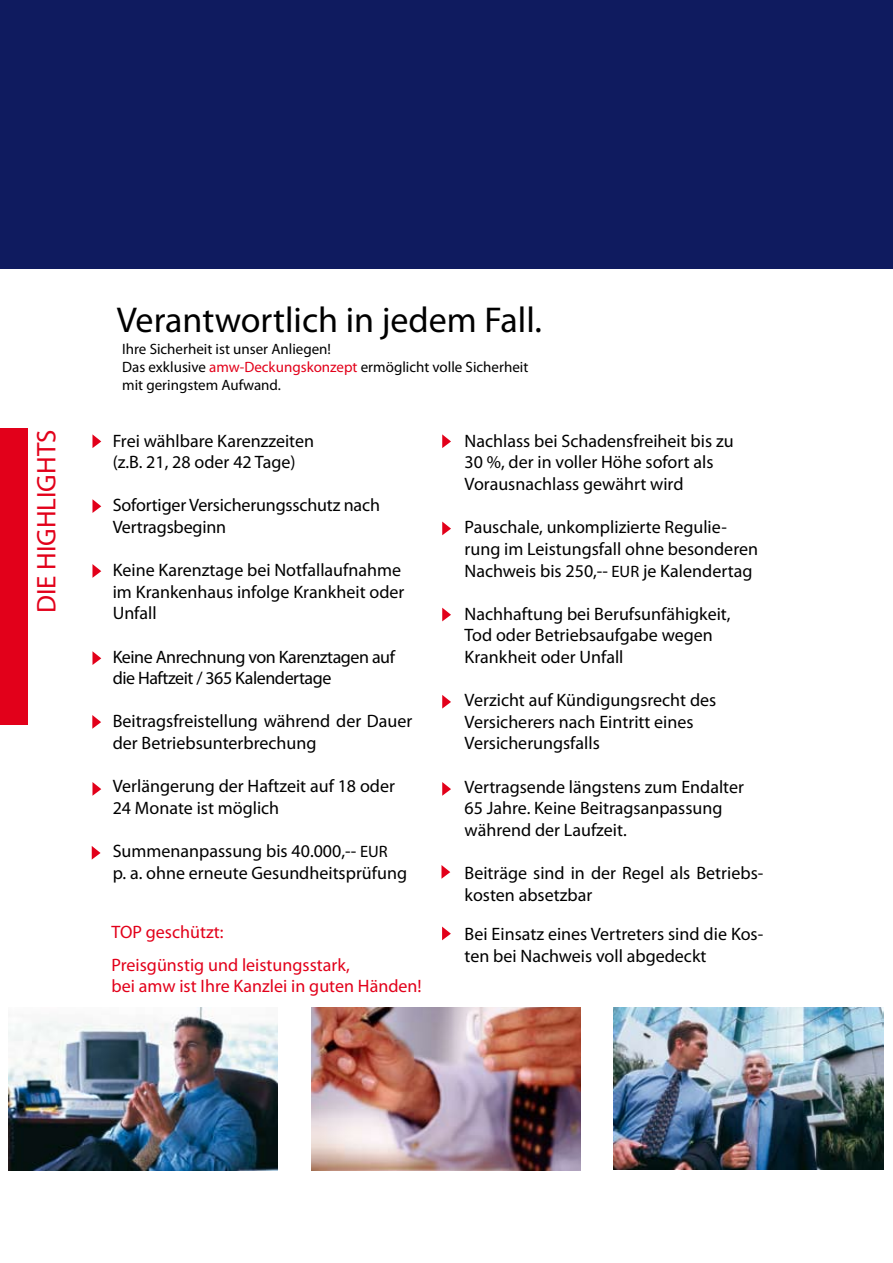
<style>
.page{position:relative;width:893px;height:1263px;background:#fff}
.page>*{position:absolute;margin:0;border:0;box-sizing:border-box;transform-origin:0 0}
.t1{font:36px "Myriad Pro";color:#000}
.t2{font:27px "Myriad Pro";color:#e2001a}
.t3{font:18px/21.6px "Myriad Pro";color:#000}
.t4{font:18px/32.4px "Myriad Pro";color:#e2001a}
.t5{font:18px/21.6px "Myriad Pro";letter-spacing:-.025em;color:#000}
.t6{font:15px/18px "Myriad Pro";color:#000}
.s1{color:#e2001a}
.s2{font-size:16.5px}
</style>
<div class="page">
<div style="left:0;top:0;width:893px;height:269px;background:#0f1b5f"></div>
<div style="left:0;top:428px;width:27px;height:297px;background:#e2001a"></div>
<img style="left:9px;top:1008px;width:268px;height:162px">
<img style="left:312px;top:1008px;width:269px;height:162px">
<img style="left:614px;top:1008px;width:270px;height:161px">
<svg style="left:442px;top:695px;width:9px;height:13px"></svg>
<svg style="left:442px;top:607px;width:9px;height:14px"></svg>
<svg style="left:442px;top:521px;width:9px;height:14px"></svg>
<svg style="left:442px;top:782px;width:9px;height:14px"></svg>
<svg style="left:442px;top:434px;width:9px;height:14px"></svg>
<svg style="left:441px;top:865px;width:9px;height:14px"></svg>
<svg style="left:92px;top:651px;width:9px;height:14px"></svg>
<svg style="left:92px;top:564px;width:9px;height:14px"></svg>
<svg style="left:92px;top:499px;width:9px;height:14px"></svg>
<svg style="left:92px;top:782px;width:9px;height:14px"></svg>
<svg style="left:92px;top:434px;width:9px;height:14px"></svg>
<svg style="left:92px;top:846px;width:9px;height:14px"></svg>
<svg style="left:92px;top:715px;width:9px;height:14px"></svg>
<svg style="left:442px;top:926px;width:9px;height:14px"></svg>
<h1 class="t1" style="left:117px;top:297px;width:427px">Verantwortlich in jedem Fall.</h1>
<p class="t6" style="left:122px;top:340px;width:408px">Ihre Sicherheit ist unser Anliegen!<br>Das exklusive <span class="s1">amw-Deckungskonzept</span> ermöglicht volle Sicherheit mit geringstem Aufwand.</p>
<h2 class="t2" style="left:30px;top:613px;width:185px;rotate:-90deg">DIE HIGHLIGHTS</h2>
<p class="t3" style="left:113px;top:429px;width:203px">Frei wählbare Karenzzeiten (z.B. 21, 28 oder 42 Tage)</p>
<p class="t3" style="left:113px;top:494px;width:269px">Sofortiger Versicherungsschutz nach<br>Vertragsbeginn</p>
<p class="t3" style="left:113px;top:559px;width:293px">Keine Karenztage bei Notfallaufnahme im Krankenhaus infolge Krankheit oder<br>Unfall</p>
<p class="t5" style="left:113px;top:645px;width:284px">Keine Anrechnung von Karenztagen auf die Haftzeit / 365 Kalendertage</p>
<p class="t3" style="left:113px;top:710px;width:301px">Beitragsfreistellung während der Dauer der Betriebsunterbrechung</p>
<p class="t3" style="left:113px;top:775px;width:284px">Verlängerung der Haftzeit auf 18 oder<br>24 Monate ist möglich</p>
<p class="t3" style="left:113px;top:840px;width:296px">Summenanpassung bis 40.000,-- <span class="s2">EUR<br></span>p. a. ohne erneute Gesundheitsprüfung</p>
<p class="t4" style="left:112px;top:916px;width:240px">TOP geschützt:<br>Preisgünstig und leistungsstark,</p>
<p class="t4" style="left:112px;top:970px;width:312px">bei amw ist Ihre Kanzlei in guten Händen!</p>
<p class="t3" style="left:465px;top:430px;width:271px">Nachlass bei Schadensfreiheit bis zu<br>30 %, der in voller Höhe sofort als<br>Vorausnachlass gewährt wird</p>
<p class="t3" style="left:465px;top:516px;width:295px">Pauschale, unkomplizierte Regulie&shy;rung im Leistungsfall ohne besonderen<br>Nachweis bis 250,-- <span class="s2">EUR</span> je Kalendertag</p>
<p class="t3" style="left:465px;top:603px;width:268px">Nachhaftung bei Berufsunfähigkeit,<br>Tod oder Betriebsaufgabe wegen<br>Krankheit oder Unfall</p>
<p class="t3" style="left:465px;top:689px;width:253px">Verzicht auf Kündigungsrecht des<br>Versicherers nach Eintritt eines<br>Versicherungsfalls</p>
<p class="t3" style="left:465px;top:775px;width:281px">Vertragsende längstens zum Endalter<br>65 Jahre. Keine Beitragsanpassung während der Laufzeit.</p>
<p class="t3" style="left:465px;top:862px;width:300px">Beiträge sind in der Regel als Betriebs&shy;kosten absetzbar</p>
<p class="t3" style="left:465px;top:923px;width:300px">Bei Einsatz eines Vertreters sind die Kos&shy;ten bei Nachweis voll abgedeckt</p>
</div>
